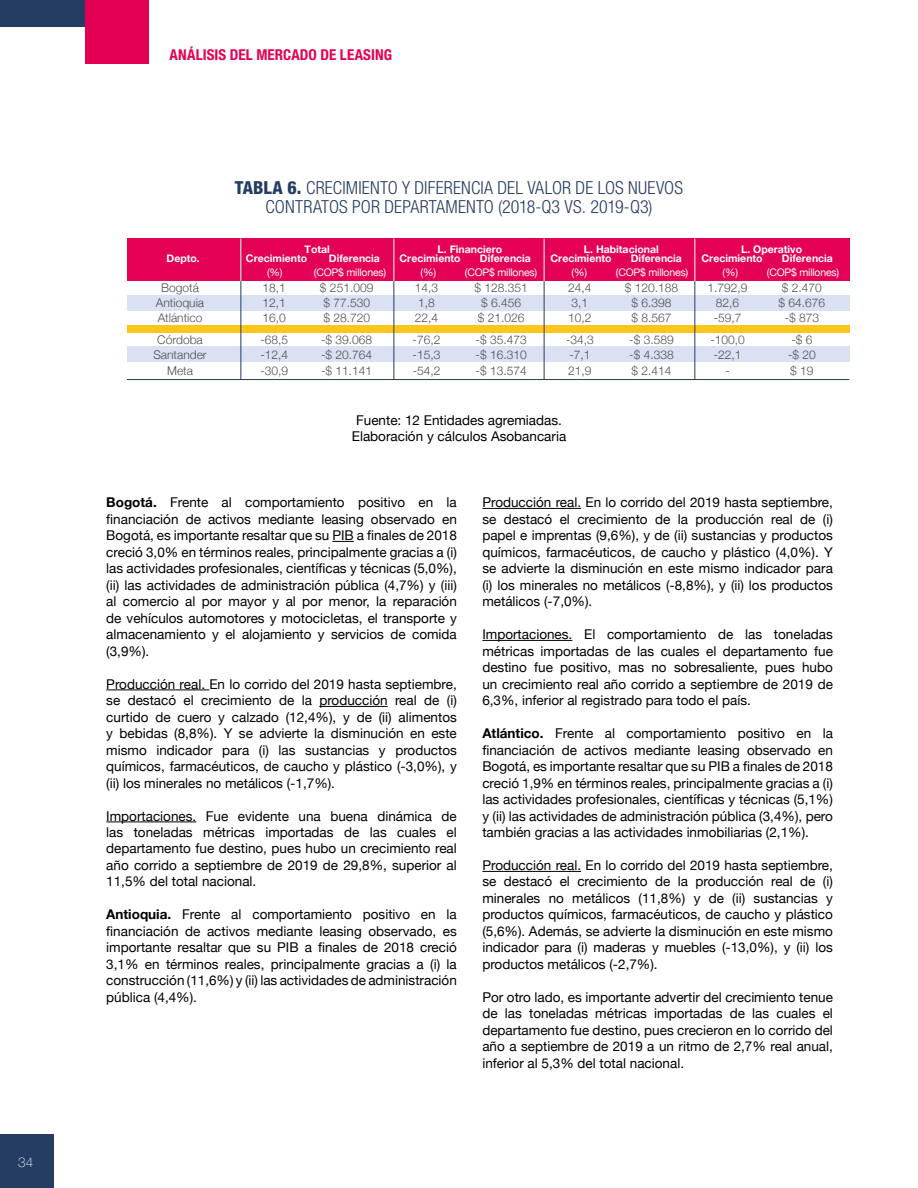
<style>
.page{position:relative;width:918px;height:1188px;background:#fff}
.page>*{position:absolute;margin:0;border:0;box-sizing:border-box;transform-origin:0 0}
.t1{font:300 condensed 18px/19.5px "Helvetica Neue LT Std";letter-spacing:.005em;color:#263d63;text-align:center}
.t2{font:700 condensed 15px "Helvetica Neue LT Std";letter-spacing:.005em;color:#e30054}
.t3{font:13.5px/16.5px "Helvetica Neue";color:#000;text-align:justify}
.t4{font:100 13.5px "Helvetica Neue";color:#fff}
.t5{font:300 12px "Helvetica Neue";color:#4d4d4d}
.t6{font:700 10.5px "Helvetica Neue";color:#fff}
.t7{font:10.5px "Helvetica Neue";letter-spacing:-.02em;color:#fff}
.s1{font-weight:800}
.s2{font-weight:700}
</style>
<div class="page">
<div style="left:0;top:1134px;width:54px;height:54px;background:#263d63"></div>
<div style="left:85px;top:0;width:64px;height:64px;background:#e30054"></div>
<div style="left:0;top:0;width:85px;height:27px;background:#263d63"></div>
<svg style="left:332px;top:541px;width:22px;height:1px"></svg>
<hr style="left:106px;top:690px;width:103px;height:1px;background:#000">
<hr style="left:319px;top:706px;width:69px;height:1px;background:#000">
<hr style="left:106px;top:822px;width:90px;height:1px;background:#000">
<hr style="left:482px;top:508px;width:99px;height:1px;background:#000">
<hr style="left:482px;top:640px;width:90px;height:1px;background:#000">
<hr style="left:482px;top:871px;width:99px;height:1px;background:#000">
<div style="left:127px;top:238px;width:722px;height:42px;background:#e40054"></div>
<div style="left:127px;top:295px;width:722px;height:15px;background:#d9e1f2"></div>
<div style="left:127px;top:325px;width:722px;height:7px;background:#fec61d"></div>
<div style="left:127px;top:347px;width:722px;height:15px;background:#d9e1f2"></div>
<hr style="left:240px;top:238px;width:1px;height:142px;background:#253b62">
<hr style="left:544px;top:280px;width:1px;height:100px;background:#253b62">
<hr style="left:393px;top:280px;width:1px;height:100px;background:#253b62">
<hr style="left:694px;top:280px;width:1px;height:100px;background:#253b62">
<hr style="left:544px;top:238px;width:1px;height:43px;background:#fff">
<hr style="left:393px;top:238px;width:1px;height:43px;background:#fff">
<hr style="left:240px;top:238px;width:1px;height:43px;background:#fff">
<hr style="left:694px;top:238px;width:1px;height:43px;background:#fff">
<hr style="left:127px;top:379px;width:722px;height:1px;background:#253b62">
<p class="t4" style="left:18px;top:1152px;width:17px">34</p>
<p class="t2" style="left:170px;top:46px;width:224px">ANÁLISIS DEL MERCADO DE LEASING</p>
<p class="t6" style="left:167px;top:250px;width:35px">Depto.</p>
<h1 class="t1" style="left:235px;top:177px;width:450px"><span class="s1">TABLA 6.</span> CRECIMIENTO Y DIFERENCIA DEL VALOR DE LOS NUEVOS<br>CONTRATOS POR DEPARTAMENTO (2018-Q3 VS. 2019-Q3)</h1>
<p class="t6" style="left:305px;top:241px;width:27px">Total</p>
<p class="t6" style="left:438px;top:241px;width:66px">L. Financiero</p>
<p class="t6" style="left:584px;top:241px;width:76px">L. Habitacional</p>
<p class="t6" style="left:741px;top:241px;width:63px">L. Operativo</p>
<p class="t6" style="left:246px;top:250px;width:63px">Crecimiento</p>
<p class="t7" style="left:267px;top:265px;width:17px">(%)</p>
<p class="t6" style="left:399px;top:250px;width:63px">Crecimiento</p>
<p class="t7" style="left:421px;top:265px;width:17px">(%)</p>
<p class="t6" style="left:550px;top:250px;width:63px">Crecimiento</p>
<p class="t7" style="left:572px;top:265px;width:17px">(%)</p>
<p class="t6" style="left:701px;top:250px;width:63px">Crecimiento</p>
<p class="t7" style="left:723px;top:265px;width:17px">(%)</p>
<p class="t6" style="left:329px;top:250px;width:53px">Diferencia</p>
<p class="t7" style="left:314px;top:265px;width:74px">(COP$ millones)</p>
<p class="t6" style="left:480px;top:250px;width:53px">Diferencia</p>
<p class="t7" style="left:465px;top:265px;width:74px">(COP$ millones)</p>
<p class="t6" style="left:631px;top:250px;width:53px">Diferencia</p>
<p class="t7" style="left:616px;top:265px;width:74px">(COP$ millones)</p>
<p class="t6" style="left:782px;top:250px;width:53px">Diferencia</p>
<p class="t7" style="left:767px;top:265px;width:74px">(COP$ millones)</p>
<p class="t5" style="left:161px;top:278px;width:39px">Bogotá</p>
<p class="t5" style="left:263px;top:278px;width:25px">18,1</p>
<p class="t5" style="left:320px;top:278px;width:55px">$ 251.009</p>
<p class="t5" style="left:415px;top:278px;width:25px">14,3</p>
<p class="t5" style="left:474px;top:278px;width:55px">$ 128.351</p>
<p class="t5" style="left:568px;top:278px;width:25px">24,4</p>
<p class="t5" style="left:625px;top:278px;width:55px">$ 120.188</p>
<p class="t5" style="left:708px;top:278px;width:42px">1.792,9</p>
<p class="t5" style="left:782px;top:278px;width:42px">$ 2.470</p>
<p class="t5" style="left:156px;top:293px;width:50px">Antioquia</p>
<p class="t5" style="left:263px;top:293px;width:25px">12,1</p>
<p class="t5" style="left:323px;top:293px;width:48px">$ 77.530</p>
<p class="t5" style="left:418px;top:293px;width:18px">1,8</p>
<p class="t5" style="left:481px;top:293px;width:42px">$ 6.456</p>
<p class="t5" style="left:572px;top:293px;width:18px">3,1</p>
<p class="t5" style="left:631px;top:293px;width:42px">$ 6.398</p>
<p class="t5" style="left:716px;top:293px;width:25px">82,6</p>
<p class="t5" style="left:779px;top:293px;width:48px">$ 64.676</p>
<p class="t5" style="left:158px;top:308px;width:46px">Atlántico</p>
<p class="t5" style="left:263px;top:308px;width:25px">16,0</p>
<p class="t5" style="left:323px;top:308px;width:48px">$ 28.720</p>
<p class="t5" style="left:415px;top:308px;width:25px">22,4</p>
<p class="t5" style="left:478px;top:308px;width:48px">$ 21.026</p>
<p class="t5" style="left:568px;top:308px;width:25px">10,2</p>
<p class="t5" style="left:631px;top:308px;width:42px">$ 8.567</p>
<p class="t5" style="left:714px;top:308px;width:29px">-59,7</p>
<p class="t5" style="left:785px;top:308px;width:36px">-$ 873</p>
<p class="t5" style="left:157px;top:330px;width:47px">Córdoba</p>
<p class="t5" style="left:260px;top:330px;width:29px">-68,5</p>
<p class="t5" style="left:321px;top:330px;width:53px">-$ 39.068</p>
<p class="t5" style="left:413px;top:330px;width:29px">-76,2</p>
<p class="t5" style="left:476px;top:330px;width:53px">-$ 35.473</p>
<p class="t5" style="left:566px;top:330px;width:29px">-34,3</p>
<p class="t5" style="left:629px;top:330px;width:46px">-$ 3.589</p>
<p class="t5" style="left:710px;top:330px;width:36px">-100,0</p>
<p class="t5" style="left:791px;top:330px;width:23px">-$ 6</p>
<p class="t5" style="left:153px;top:345px;width:55px">Santander</p>
<p class="t5" style="left:260px;top:345px;width:29px">-12,4</p>
<p class="t5" style="left:321px;top:345px;width:53px">-$ 20.764</p>
<p class="t5" style="left:413px;top:345px;width:29px">-15,3</p>
<p class="t5" style="left:476px;top:345px;width:53px">-$ 16.310</p>
<p class="t5" style="left:569px;top:345px;width:23px">-7,1</p>
<p class="t5" style="left:629px;top:345px;width:46px">-$ 4.338</p>
<p class="t5" style="left:714px;top:345px;width:29px">-22,1</p>
<p class="t5" style="left:788px;top:345px;width:29px">-$ 20</p>
<p class="t5" style="left:167px;top:361px;width:27px">Meta</p>
<p class="t5" style="left:260px;top:361px;width:29px">-30,9</p>
<p class="t5" style="left:321px;top:361px;width:53px">-$ 11.141</p>
<p class="t5" style="left:413px;top:361px;width:29px">-54,2</p>
<p class="t5" style="left:476px;top:361px;width:53px">-$ 13.574</p>
<p class="t5" style="left:568px;top:361px;width:25px">21,9</p>
<p class="t5" style="left:632px;top:361px;width:42px">$ 2.414</p>
<p class="t5" style="left:725px;top:361px;width:6px">-</p>
<p class="t5" style="left:790px;top:361px;width:25px">$ 19</p>
<p class="t3" style="left:352px;top:412px;width:216px;text-align:center">Fuente: 12 Entidades agremiadas.<br>Elaboración y cálculos Asobancaria</p>
<p class="t3" style="left:106px;top:495px;width:352px"><span class="s2">Bogotá.</span> Frente al comportamiento positivo en la financiación de activos mediante leasing observado en Bogotá, es importante resaltar que su PIB a finales de 2018 creció 3,0% en términos reales, principalmente gracias a (i) las actividades profesionales, científicas y técnicas (5,0%), (ii) las actividades de administración pública (4,7%) y (iii) al comercio al por mayor y al por menor, la reparación de vehículos automotores y motocicletas, el transporte y almacenamiento y el alojamiento y servicios de comida (3,9%).</p>
<p class="t3" style="left:106px;top:676px;width:352px">Producción real. En lo corrido del 2019 hasta septiembre, se destacó el crecimiento de la producción real de (i) curtido de cuero y calzado (12,4%), y de (ii) alimentos y bebidas (8,8%). Y se advierte la disminución en este mismo indicador para (i) las sustancias y productos químicos, farmacéuticos, de caucho y plástico (-3,0%), y (ii) los minerales no metálicos (-1,7%).</p>
<p class="t3" style="left:106px;top:808px;width:352px">Importaciones. Fue evidente una buena dinámica de las toneladas métricas importadas de las cuales el departamento fue destino, pues hubo un crecimiento real año corrido a septiembre de 2019 de 29,8%, superior al 11,5% del total nacional.</p>
<p class="t3" style="left:106px;top:907px;width:352px"><span class="s2">Antioquia.</span> Frente al comportamiento positivo en la financiación de activos mediante leasing observado, es importante resaltar que su PIB a finales de 2018 creció 3,1% en términos reales, principalmente gracias a (i) la construcción (11,6%) y (ii) las actividades de administración pública (4,4%).</p>
<p class="t3" style="left:482px;top:495px;width:352px">Producción real. En lo corrido del 2019 hasta septiembre, se destacó el crecimiento de la producción real de (i) papel e imprentas (9,6%), y de (ii) sustancias y productos químicos, farmacéuticos, de caucho y plástico (4,0%). Y se advierte la disminución en este mismo indicador para (i) los minerales no metálicos (-8,8%), y (ii) los productos metálicos (-7,0%).</p>
<p class="t3" style="left:482px;top:627px;width:352px">Importaciones. El comportamiento de las toneladas métricas importadas de las cuales el departamento fue destino fue positivo, mas no sobresaliente, pues hubo un crecimiento real año corrido a septiembre de 2019 de 6,3%, inferior al registrado para todo el país.</p>
<p class="t3" style="left:482px;top:726px;width:352px"><span class="s2">Atlántico.</span> Frente al comportamiento positivo en la financiación de activos mediante leasing observado en Bogotá, es importante resaltar que su PIB a finales de 2018 creció 1,9% en términos reales, principalmente gracias a (i) las actividades profesionales, científicas y técnicas (5,1%) y (ii) las actividades de administración pública (3,4%), pero también gracias a las actividades inmobiliarias (2,1%).</p>
<p class="t3" style="left:482px;top:858px;width:352px">Producción real. En lo corrido del 2019 hasta septiembre, se destacó el crecimiento de la producción real de (i) minerales no metálicos (11,8%) y de (ii) sustancias y productos químicos, farmacéuticos, de caucho y plástico (5,6%). Además, se advierte la disminución en este mismo indicador para (i) maderas y muebles (-13,0%), y (ii) los productos metálicos (-2,7%).</p>
<p class="t3" style="left:482px;top:990px;width:352px">Por otro lado, es importante advertir del crecimiento tenue de las toneladas métricas importadas de las cuales el departamento fue destino, pues crecieron en lo corrido del año a septiembre de 2019 a un ritmo de 2,7% real anual, inferior al 5,3% del total nacional.</p>
</div>
